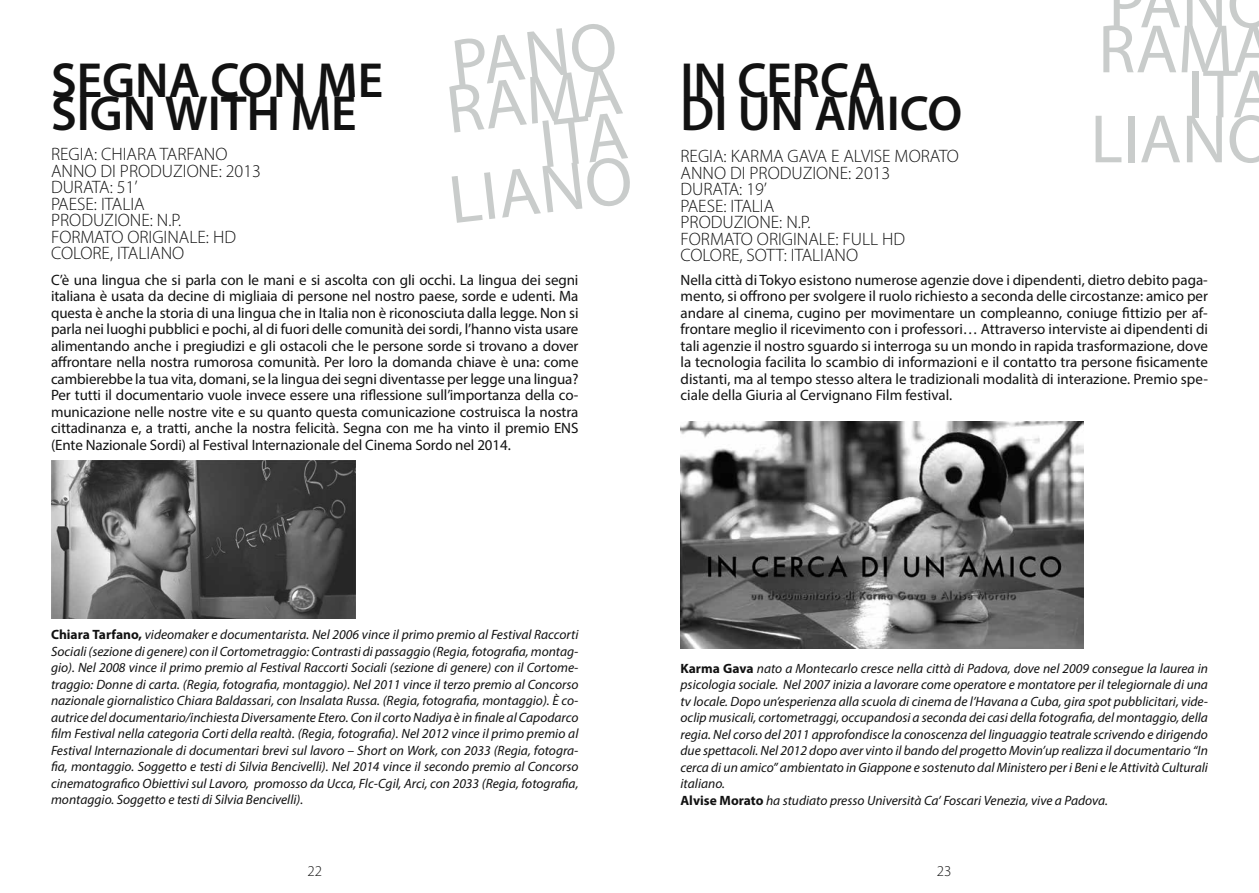
<style>
.page{position:relative;width:1259px;height:893px;background:#fff}
.page>*{position:absolute;margin:0;border:0;box-sizing:border-box;transform-origin:0 0}
.t1{font:69px "Myriad Pro";color:#c9cccb}
.t2{font:600 49.5px "Myriad Pro";color:#121212}
.t3{font:300 18px/16.5px "Myriad Pro";color:#121212}
.t4{font:15px/16.5px "Myriad Pro";letter-spacing:-.005em;color:#121212;text-align:justify}
.t5{font:300 15px "Myriad Pro";color:#121212}
.t6{font:italic 13.5px/16.5px "Myriad Pro";color:#121212;text-align:justify}
.s1{font-weight:700;font-style:normal}
</style>
<div class="page">
<img style="left:680px;top:422px;width:403px;height:226px">
<img style="left:51px;top:460px;width:304px;height:159px">
<h2 class="t2" style="left:51px;top:49px;width:334px">SEGNA CON ME</h2>
<h2 class="t2" style="left:51px;top:82px;width:307px">SIGN WITH ME</h2>
<h3 class="t3" style="left:51px;top:146px;width:211px">REGIA: CHIARA TARFANO<br>ANNO DI PRODUZIONE: 2013<br>DURATA: 51’<br>PAESE: ITALIA<br>PRODUZIONE: N.P.<br>FORMATO ORIGINALE: HD<br>COLORE, ITALIANO</h3>
<h1 class="t1" style="left:447px;top:21px;width:168px;rotate:-6deg">PANO</h1>
<h1 class="t1" style="left:442px;top:67px;width:178px;rotate:-6deg">RAMA</h1>
<h1 class="t1" style="left:445px;top:158px;width:186px;rotate:-6deg">LIANO</h1>
<p class="t4" style="left:51px;top:271px;width:529px">C’è una lingua che si parla con le mani e si ascolta con gli occhi. La lingua dei segni italiana è usata da decine di migliaia di persone nel nostro paese, sorde e udenti. Ma questa è anche la storia di una lingua che in Italia non è riconosciuta dalla legge. Non si parla nei luoghi pubblici e pochi, al di fuori delle comunità dei sordi, l’hanno vista usare alimentando anche i pregiudizi e gli ostacoli che le persone sorde si trovano a dover affrontare nella nostra rumorosa comunità. Per loro la domanda chiave è una: come cambierebbe la tua vita, domani, se la lingua dei segni diventasse per legge una lingua?<br>Per tutti il documentario vuole invece essere una riflessione sull’importanza della co&shy;municazione nelle nostre vite e su quanto questa comunicazione costruisca la nostra cittadinanza e, a tratti, anche la nostra felicità. Segna con me ha vinto il premio ENS (Ente Nazionale Sordi) al Festival Internazionale del Cinema Sordo nel 2014.</p>
<h2 class="t2" style="left:680px;top:49px;width:202px">IN CERCA</h2>
<h2 class="t2" style="left:680px;top:82px;width:283px">DI UN AMICO</h2>
<h3 class="t3" style="left:680px;top:148px;width:280px">REGIA: KARMA GAVA E ALVISE MORATO<br>ANNO DI PRODUZIONE: 2013<br>DURATA: 19’<br>PAESE: ITALIA<br>PRODUZIONE: N.P.<br>FORMATO ORIGINALE: FULL HD<br>COLORE, SOTT: ITALIANO</h3>
<h1 class="t1" style="left:1108px;top:-38px;width:168px">PANO</h1>
<h1 class="t1" style="left:1098px;top:7px;width:178px">RAMA</h1>
<h1 class="t1" style="left:1186px;top:52px;width:89px">ITA</h1>
<h1 class="t1" style="left:1090px;top:97px;width:186px">LIANO</h1>
<p class="t4" style="left:680px;top:271px;width:529px">Nella città di Tokyo esistono numerose agenzie dove i dipendenti, dietro debito paga&shy;mento, si offrono per svolgere il ruolo richiesto a seconda delle circostanze: amico per andare al cinema, cugino per movimentare un compleanno, coniuge fittizio per af&shy;frontare meglio il ricevimento con i professori… Attraverso interviste ai dipendenti di tali agenzie il nostro sguardo si interroga su un mondo in rapida trasformazione, dove la tecnologia facilita lo scambio di informazioni e il contatto tra persone fisicamente distanti, ma al tempo stesso altera le tradizionali modalità di interazione. Premio spe&shy;ciale della Giuria al Cervignano Film festival.</p>
<p class="t6" style="left:51px;top:626px;width:529px"><span class="s1">Chiara Tarfano,</span> videomaker e documentarista. Nel 2006 vince il primo premio al Festival Raccorti Sociali (sezione di genere) con il Cortometraggio: Contrasti di passaggio (Regia, fotografia, montag&shy;gio). Nel 2008 vince il primo premio al Festival Raccorti Sociali (sezione di genere) con il Cortome&shy;traggio: Donne di carta. (Regia, fotografia, montaggio). Nel 2011 vince il terzo premio al Concorso nazionale giornalistico Chiara Baldassari, con Insalata Russa. (Regia, fotografia, montaggio). È co&shy;autrice del documentario/inchiesta Diversamente Etero. Con il corto Nadiya è in finale al Capodarco film Festival nella categoria Corti della realtà. (Regia, fotografia). Nel 2012 vince il primo premio al Festival Internazionale di documentari brevi sul lavoro – Short on Work, con 2033 (Regia, fotogra&shy;fia, montaggio. Soggetto e testi di Silvia Bencivelli). Nel 2014 vince il secondo premio al Concorso cinematografico Obiettivi sul Lavoro, promosso da Ucca, Flc-Cgil, Arci, con 2033 (Regia, fotografia, montaggio. Soggetto e testi di Silvia Bencivelli).</p>
<p class="t6" style="left:680px;top:660px;width:529px;text-align:left"><span class="s1">Karma Gava</span> nato a Montecarlo cresce nella città di Padova, dove nel 2009 consegue la laurea in psicologia sociale. Nel 2007 inizia a lavorare come operatore e montatore per il telegiornale di una tv locale. Dopo un’esperienza alla scuola di cinema de l’Havana a Cuba, gira spot pubblicitari, vide&shy;oclip musicali, cortometraggi, occupandosi a seconda dei casi della fotografia, del montaggio, della regia. Nel corso del 2011 approfondisce la conoscenza del linguaggio teatrale scrivendo e dirigendo due spettacoli. Nel 2012 dopo aver vinto il bando del progetto Movin’up realizza il documentario “In cerca di un amico” ambientato in Giappone e sostenuto dal Ministero per i Beni e le Attività Culturali italiano.<br><span class="s1">Alvise Morato</span> ha studiato presso Università Ca’ Foscari Venezia, vive a Padova.</p>
<p class="t5" style="left:307px;top:862px;width:16px">22</p>
<p class="t5" style="left:937px;top:862px;width:16px">23</p>
</div>
